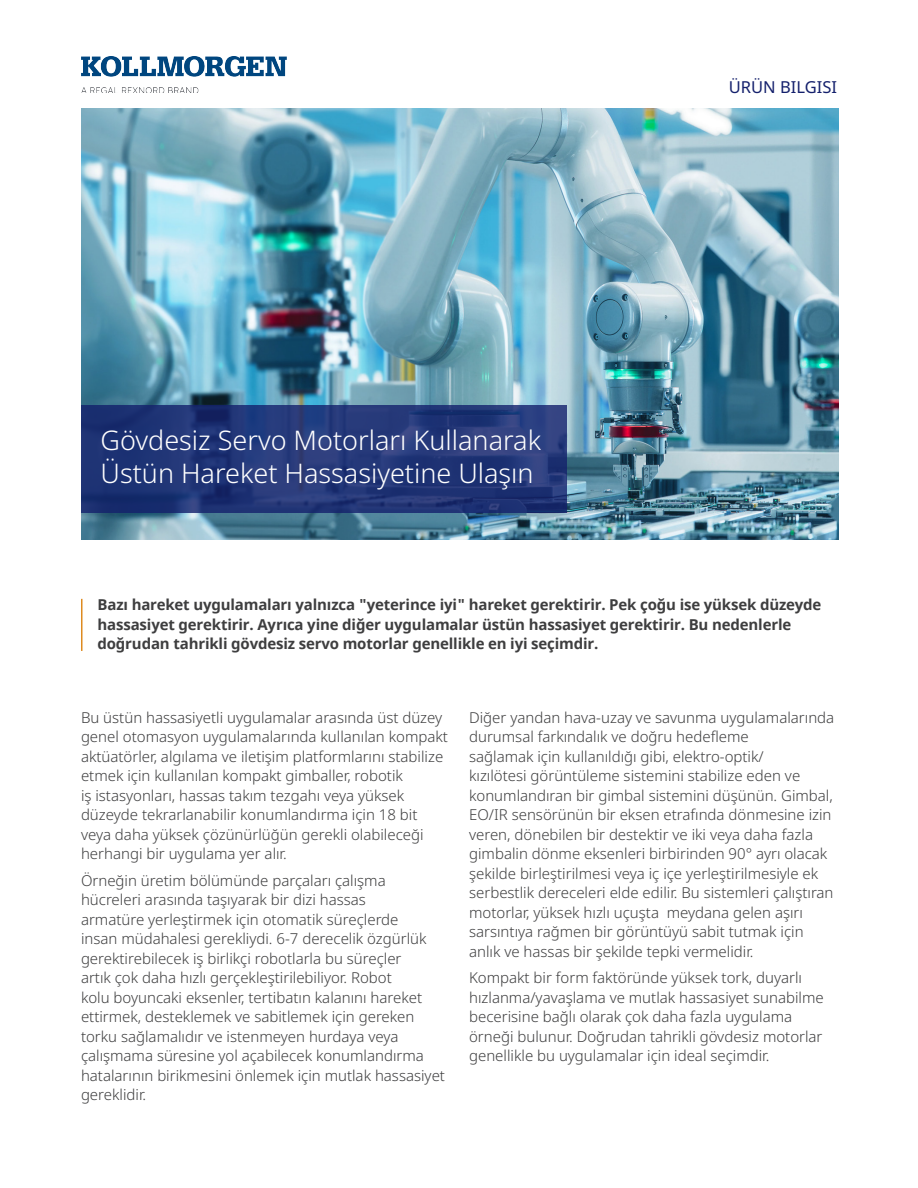
<style>
.page{position:relative;width:918px;height:1188px;background:#fff}
.page>*{position:absolute;margin:0;border:0;box-sizing:border-box;transform-origin:0 0}
.Header_title{font:300 27px/33px "Noto Sans";color:#fff}
.t1{font:16.5px "Noto Sans";color:#14206c}
.Body{font:300 15px/19.5px "Noto Sans";color:#3e3e3f}
.t2{font:700 15px/19.5px "Noto Sans";letter-spacing:-.01em;color:#3e3e3f}
</style>
<div class="page">
<img style="left:81px;top:108px;width:757px;height:432px">
<svg style="left:81px;top:405px;width:486px;height:108px;background:#223677"></svg>
<hr style="left:81px;top:599px;width:1px;height:52px;background:#de8b20">
<img style="left:81px;top:56px;width:206px;height:37px">
<p class="Header_title" style="left:101px;top:424px;width:442px">Gövdesiz Servo Motorları Kullanarak<br>Üstün Hareket Hassasiyetine Ulaşın</p>
<p class="t1" style="left:729px;top:77px;width:110px">ÜRÜN BILGISI</p>
<p class="t2" style="left:98px;top:595px;width:725px">Bazı hareket uygulamaları yalnızca "yeterince iyi" hareket gerektirir. Pek çoğu ise yüksek düzeyde hassasiyet gerektirir. Ayrıca yine diğer uygulamalar üstün hassasiyet gerektirir. Bu nedenlerle doğrudan tahrikli gövdesiz servo motorlar genellikle en iyi seçimdir.</p>
<p class="Body" style="left:81px;top:708px;width:368px">Bu üstün hassasiyetli uygulamalar arasında üst düzey genel otomasyon uygulamalarında kullanılan kompakt aktüatörler, algılama ve iletişim platformlarını stabilize etmek için kullanılan kompakt gimballer, robotik<br>iş istasyonları, hassas takım tezgahı veya yüksek düzeyde tekrarlanabilir konumlandırma için 18 bit veya daha yüksek çözünürlüğün gerekli olabileceği herhangi bir uygulama yer alır.</p>
<p class="Body" style="left:81px;top:871px;width:366px">Örneğin üretim bölümünde parçaları çalışma hücreleri arasında taşıyarak bir dizi hassas<br>armatüre yerleştirmek için otomatik süreçlerde<br>insan müdahalesi gerekliydi. 6-7 derecelik özgürlük gerektirebilecek iş birlikçi robotlarla bu süreçler<br>artık çok daha hızlı gerçekleştirilebiliyor. Robot<br>kolu boyuncaki eksenler, tertibatın kalanını hareket ettirmek, desteklemek ve sabitlemek için gereken torku sağlamalıdır ve istenmeyen hurdaya veya çalışmama süresine yol açabilecek konumlandırma hatalarının birikmesini önlemek için mutlak hassasiyet gereklidir.</p>
<p class="Body" style="left:469px;top:708px;width:367px">Diğer yandan hava-uzay ve savunma uygulamalarında durumsal farkındalık ve doğru hedefleme<br>sağlamak için kullanıldığı gibi, elektro-optik/<br>kızılötesi görüntüleme sistemini stabilize eden ve konumlandıran bir gimbal sistemini düşünün. Gimbal, EO/IR sensörünün bir eksen etrafında dönmesine izin veren, dönebilen bir destektir ve iki veya daha fazla gimbalin dönme eksenleri birbirinden 90° ayrı olacak şekilde birleştirilmesi veya iç içe yerleştirilmesiyle ek serbestlik dereceleri elde edilir. Bu sistemleri çalıştıran motorlar, yüksek hızlı uçuşta meydana gelen aşırı sarsıntıya rağmen bir görüntüyü sabit tutmak için anlık ve hassas bir şekilde tepki vermelidir.</p>
<p class="Body" style="left:469px;top:968px;width:356px">Kompakt bir form faktöründe yüksek tork, duyarlı hızlanma/yavaşlama ve mutlak hassasiyet sunabilme becerisine bağlı olarak çok daha fazla uygulama örneği bulunur. Doğrudan tahrikli gövdesiz motorlar genellikle bu uygulamalar için ideal seçimdir.</p>
</div>
